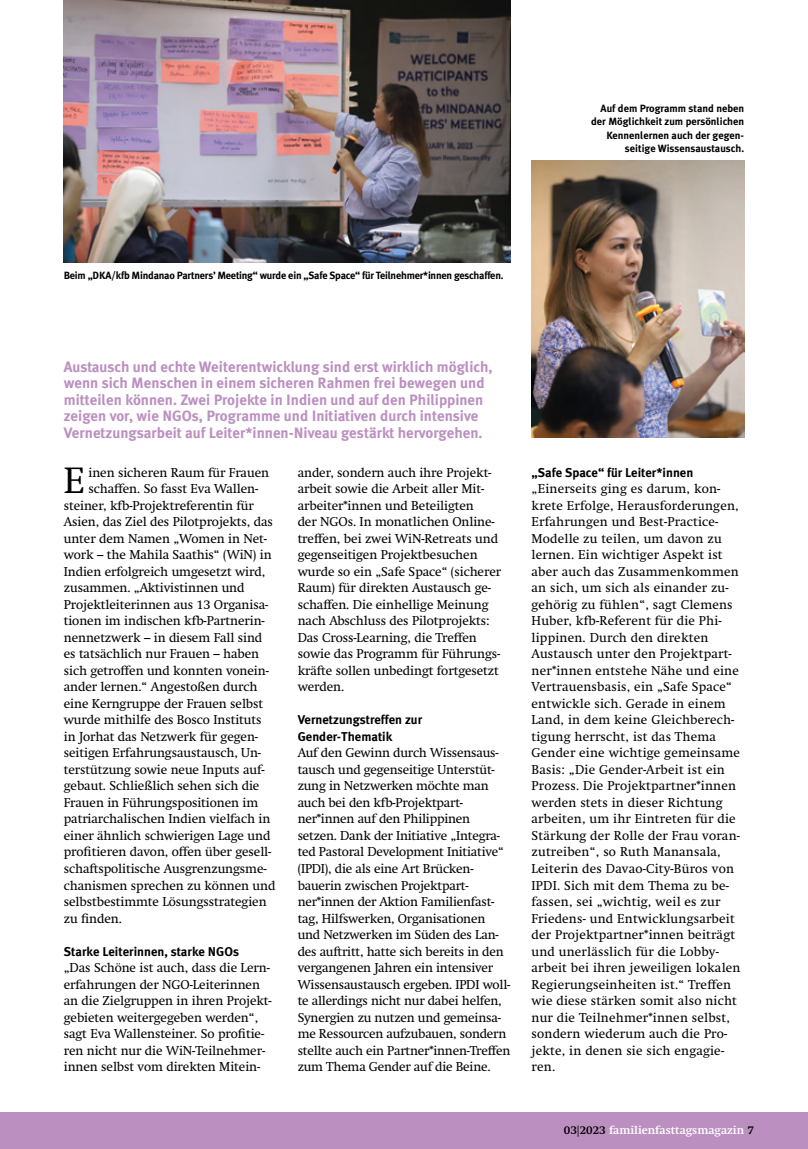
<style>
.page{position:relative;width:808px;height:1149px;background:#fff}
.page>*{position:absolute;margin:0;border:0;box-sizing:border-box;transform-origin:0 0}
.t1{font:36.3px "Swift";color:#000}
.t2{font:700 15px/16.5px "Meta Plus";color:#bc8fc1}
.t3{font:12.75px/16.5px "Swift";letter-spacing:-.005em;color:#000}
.t4{font:12.75px/16.5px "Swift";letter-spacing:.015em;color:#000}
._06_ZwiTi{font:700 12.75px/16.5px "Meta Plus";color:#000}
.t5{font:700 11.25px "Swift";color:#fff}
._05_Bildtext{font:700 10.5px/13.5px "Meta Plus";color:#000;text-align:right}
._05_Bildtext-2{font:700 10.5px "Meta Plus";letter-spacing:-.02em;color:#000}
.s1{color:#000}
</style>
<div class="page">
<img style="left:64px;top:0;width:446px;height:262px">
<div style="left:0;top:1112px;width:808px;height:36px;background:#bc8fc1"></div>
<img style="left:532px;top:160px;width:212px;height:277px">
<p class="_05_Bildtext" style="left:591px;top:101px;width:155px">Auf dem Programm stand neben der Möglichkeit zum persönlichen<br>Kennenlernen auch der gegen&shy;seitige Wissensaustausch.</p>
<p class="_05_Bildtext-2" style="left:64px;top:269px;width:441px">Beim „DKA/kfb Mindanao Partners’ Meeting“ wurde ein „Safe Space“ für Teilnehmer*innen geschaffen.</p>
<p class="t2" style="left:64px;top:358px;width:430px">Austausch und echte Weiterentwicklung sind erst wirklich möglich, wenn sich Menschen in einem sicheren Rahmen frei bewegen und mitteilen können. Zwei Projekte in Indien und auf den Philippinen zeigen vor, wie NGOs, Programme und Initiativen durch intensive Vernetzungsarbeit auf Leiter*innen-Niveau gestärkt hervorgehen.</p>
<p class="t1" style="left:64px;top:459px;width:23px">E</p>
<p class="t3" style="left:89px;top:464px;width:182px">inen sicheren Raum für Frauen</p>
<p class="t3" style="left:298px;top:464px;width:205px">ander, sondern auch ihre Projekt&shy;arbeit sowie die Arbeit aller Mit&shy;arbeiter*innen und Beteiligten<br>der NGOs. In monatlichen Online&shy;treffen, bei zwei WiN-Retreats und gegenseitigen Projektbesuchen wurde so ein „Safe Space“ (sicherer<br>Raum) für direkten Austausch ge&shy;schaffen. Die einhellige Meinung nach Abschluss des Pilotprojekts:<br>Das Cross-Learning, die Treffen sowie das Programm für Führungs&shy;kräfte sollen unbedingt fortgesetzt werden.</p>
<p class="_06_ZwiTi" style="left:298px;top:711px;width:126px">Vernetzungstreffen zur<br>Gender-Thematik</p>
<p class="t3" style="left:298px;top:744px;width:214px">Auf den Gewinn durch Wissensaus&shy;tausch und gegenseitige Unterstüt&shy;zung in Netzwerken möchte man auch bei den kfb-Projektpart&shy;ner*innen auf den Philippinen setzen. Dank der Initiative „Integra&shy;ted Pastoral Development Initiative“ (IPDI), die als eine Art Brücken&shy;bauerin zwischen Projektpart&shy;ner*innen der Aktion Familienfast&shy;tag, Hilfswerken, Organisationen und Netzwerken im Süden des Lan&shy;des auftritt, hatte sich bereits in den vergangenen Jahren ein intensiver Wissensaustausch ergeben. IPDI woll&shy;te allerdings nicht nur dabei helfen, Synergien zu nutzen und gemeinsa&shy;me Ressourcen aufzubauen, sondern stellte auch ein Partner*innen-Treffen zum Thema Gender auf die Beine.</p>
<p class="t3" style="left:89px;top:480px;width:171px">schaffen. So fasst Eva Wallen-</p>
<p class="t3" style="left:64px;top:497px;width:192px">steiner, kfb-Projektreferentin für</p>
<p class="t3" style="left:64px;top:513px;width:211px">Asien, das Ziel des Pilotprojekts, das</p>
<p class="t3" style="left:64px;top:530px;width:205px">unter dem Namen „Women in Net-</p>
<p class="t3" style="left:64px;top:546px;width:209px">work – the Mahila Saathis“ (WiN) in</p>
<p class="t3" style="left:64px;top:563px;width:203px">Indien erfolgreich umgesetzt wird,</p>
<p class="t3" style="left:64px;top:579px;width:182px">zusammen. „Aktivistinnen und</p>
<p class="t3" style="left:64px;top:596px;width:206px">Projektleiterinnen aus 13 Organisa-</p>
<p class="t3" style="left:64px;top:612px;width:202px">tionen im indischen kfb-Partnerin-</p>
<p class="t3" style="left:64px;top:629px;width:200px">nennetzwerk – in diesem Fall sind</p>
<p class="t3" style="left:64px;top:645px;width:197px">es tatsächlich nur Frauen – haben</p>
<p class="t3" style="left:64px;top:662px;width:207px">sich getroffen und konnten vonein-</p>
<p class="t3" style="left:64px;top:678px;width:195px">ander lernen.“ Angestoßen durch</p>
<p class="t3" style="left:64px;top:695px;width:201px">eine Kerngruppe der Frauen selbst</p>
<p class="t3" style="left:64px;top:711px;width:199px">wurde mithilfe des Bosco Instituts</p>
<p class="t3" style="left:64px;top:728px;width:196px">in Jorhat das Netzwerk für gegen-</p>
<p class="t3" style="left:64px;top:744px;width:199px">seitigen Erfahrungsaustausch, Un-</p>
<p class="t3" style="left:64px;top:761px;width:202px">terstützung sowie neue Inputs auf-</p>
<p class="t3" style="left:64px;top:777px;width:197px">gebaut. Schließlich sehen sich die</p>
<p class="t3" style="left:64px;top:794px;width:196px">Frauen in Führungspositionen im</p>
<p class="t3" style="left:64px;top:810px;width:208px">patriarchalischen Indien vielfach in</p>
<p class="t3" style="left:64px;top:827px;width:208px">einer ähnlich schwierigen Lage und</p>
<p class="t3" style="left:64px;top:843px;width:209px">profitieren davon, offen über gesell-</p>
<p class="t3" style="left:64px;top:860px;width:204px">schaftspolitische Ausgrenzungsme-</p>
<p class="t3" style="left:64px;top:876px;width:213px">chanismen sprechen zu können und</p>
<p class="t3" style="left:64px;top:893px;width:204px">selbstbestimmte Lösungsstrategien</p>
<p class="t3" style="left:64px;top:909px;width:60px">zu finden.</p>
<p class="_06_ZwiTi" style="left:64px;top:942px;width:177px">Starke Leiterinnen, starke NGOs</p>
<p class="t3" style="left:64px;top:959px;width:209px">„Das Schöne ist auch, dass die Lern&shy;erfahrungen der NGO-Leiterinnen an die Zielgruppen in ihren Projekt&shy;gebieten weitergegeben werden“, sagt Eva Wallensteiner. So profitie&shy;ren nicht nur die WiN-Teilnehmer&shy;innen selbst vom direkten Mitein-</p>
<p class="_06_ZwiTi" style="left:531px;top:464px;width:163px">„Safe Space“ für Leiter*innen</p>
<p class="t4" style="left:531px;top:480px;width:210px">„Einerseits ging es darum, kon&shy;krete Erfolge, Herausforderungen,<br>Erfahrungen und Best-Practice-<br>Modelle zu teilen, um davon zu lernen. Ein wichtiger Aspekt ist aber auch das Zusammenkommen an sich, um sich als einander zu&shy;gehörig zu fühlen“, sagt Clemens<br>Huber, kfb-Referent für die Phi&shy;lippinen. Durch den direkten<br>Austausch unter den Projektpart&shy;ner*innen entstehe Nähe und eine<br>Vertrauensbasis, ein „Safe Space“ entwickle sich. Gerade in einem<br>Land, in dem keine Gleichberech&shy;tigung herrscht, ist das Thema<br>Gender eine wichtige gemeinsame<br>Basis: „Die Gender-Arbeit ist ein<br>Prozess. Die Projektpartner*innen werden stets in dieser Richtung arbeiten, um ihr Eintreten für die<br>Stärkung der Rolle der Frau voran&shy;zutreiben“, so Ruth Manansala,<br>Leiterin des Davao-City-Büros von<br>IPDI. Sich mit dem Thema zu be&shy;fassen, sei „wichtig, weil es zur<br>Friedens- und Entwicklungsarbeit der Projektpartner*innen beiträgt und unerlässlich für die Lobby&shy;arbeit bei ihren jeweiligen lokalen<br>Regierungseinheiten ist.“ Treffen wie diese stärken somit also nicht nur die Teilnehmer*innen selbst, sondern wiederum auch die Pro&shy;jekte, in denen sie sich engagie&shy;ren.</p>
<p class="t5" style="left:564px;top:1123px;width:192px"><span class="s1">03|2023</span> familienfasttagsmagazin <span class="s1">7</span></p>
</div>
